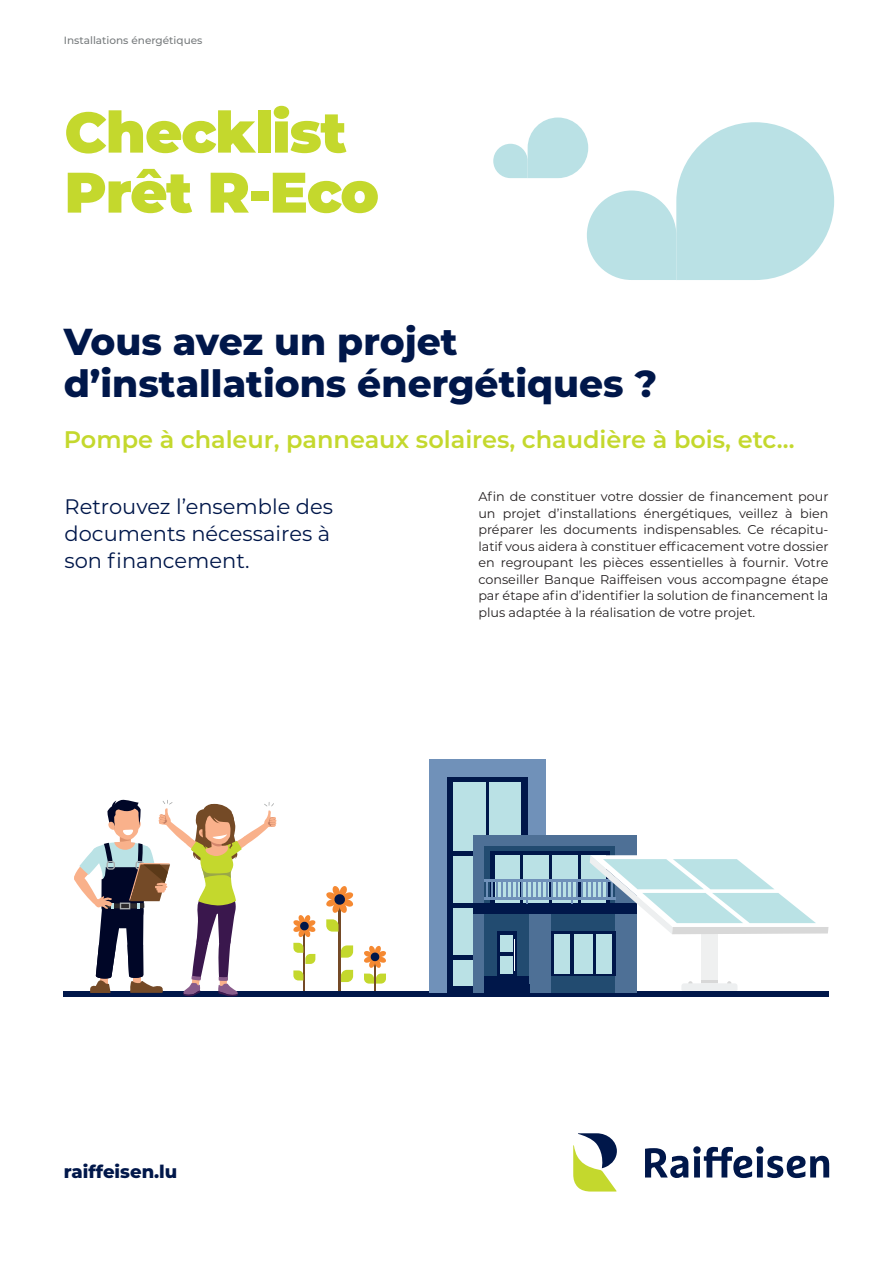
<style>
.page{position:relative;width:893px;height:1263px;background:#fff}
.page>*{position:absolute;margin:0;border:0;box-sizing:border-box;transform-origin:0 0}
.t1{font:900 57px/60px "Montserrat";letter-spacing:-.02em;color:#c4d82d}
.t2{font:800 37.5px/42px "Montserrat";color:#00174a}
.t3{font:600 24px "Montserrat";color:#c4d82d}
.t4{font:21px/27px "Montserrat";color:#00174a}
.t5{font:800 18px "Montserrat";color:#00174a}
.t6{font:12.75px/16.5px "Montserrat";color:#231f20;text-align:justify}
.t7{font:500 10.5px "Montserrat";color:#777b7d}
</style>
<div class="page">
<svg style="left:493px;top:118px;width:341px;height:162px"></svg>
<div style="left:64px;top:991px;width:765px;height:5px;background:#00174a"></div>
<div style="left:429px;top:759px;width:117px;height:233px;background:#7091b9"></div>
<div style="left:447px;top:777px;width:81px;height:215px;background:#00174a"></div>
<div style="left:454px;top:782px;width:67px;height:204px;background:#bae1e5"></div>
<hr style="left:486px;top:782px;width:3px;height:208px;background:#00174a">
<hr style="left:453px;top:851px;width:70px;height:4px;background:#00174a">
<div style="left:453px;top:903px;width:70px;height:5px;background:#00174a"></div>
<hr style="left:452px;top:956px;width:71px;height:4px;background:#00174a">
<div style="left:473px;top:835px;width:164px;height:157px;background:#224b70"></div>
<div style="left:491px;top:851px;width:119px;height:52px;background:#00174a"></div>
<div style="left:495px;top:855px;width:111px;height:48px;background:#bae1e5"></div>
<hr style="left:549px;top:855px;width:3px;height:48px;background:#00174a">
<hr style="left:520px;top:855px;width:3px;height:48px;background:#00174a">
<div style="left:615px;top:835px;width:22px;height:157px;background:#4e7096"></div>
<div style="left:473px;top:835px;width:11px;height:157px;background:#4e7096"></div>
<div style="left:473px;top:835px;width:164px;height:10px;background:#4e7096"></div>
<div style="left:473px;top:903px;width:164px;height:11px;background:#00174a"></div>
<hr style="left:484px;top:980px;width:45px;height:4px;background:#00174a">
<hr style="left:484px;top:976px;width:45px;height:4px;background:#00174a">
<div style="left:551px;top:931px;width:64px;height:45px;background:#00174a"></div>
<div style="left:554px;top:934px;width:58px;height:39px;background:#bae1e5"></div>
<svg style="left:571px;top:934px;width:25px;height:40px"></svg>
<div style="left:574px;top:934px;width:18px;height:39px;background:#bae1e5"></div>
<div style="left:529px;top:914px;width:22px;height:78px;background:#4e7096"></div>
<hr style="left:484px;top:880px;width:131px;height:2px;background:#7091b9">
<hr style="left:484px;top:897px;width:131px;height:2px;background:#7091b9">
<svg style="left:486px;top:882px;width:37px;height:15px"></svg>
<hr style="left:526px;top:881px;width:2px;height:22px;background:#7091b9">
<svg style="left:531px;top:882px;width:37px;height:15px"></svg>
<hr style="left:571px;top:881px;width:2px;height:22px;background:#7091b9">
<div style="left:497px;top:931px;width:19px;height:45px;background:#00174a"></div>
<div style="left:500px;top:935px;width:13px;height:38px;background:#bae1e5"></div>
<hr style="left:498px;top:952px;width:17px;height:4px;background:#00174a">
<hr style="left:514px;top:939px;width:1px;height:32px;background:#fff">
<hr style="left:484px;top:988px;width:45px;height:4px;background:#00174a">
<hr style="left:484px;top:984px;width:45px;height:4px;background:#00174a">
<div style="left:701px;top:930px;width:17px;height:53px;background:#eff0f0"></div>
<hr style="left:701px;top:980px;width:17px;height:3px;background:#d8d8d8">
<svg style="left:576px;top:855px;width:252px;height:79px"></svg>
<svg style="left:681px;top:981px;width:56px;height:10px"></svg>
<svg style="left:72px;top:799px;width:205px;height:198px"></svg>
<hr style="left:338px;top:899px;width:3px;height:92px;background:#744a26">
<svg style="left:326px;top:886px;width:28px;height:27px"></svg>
<svg style="left:341px;top:970px;width:12px;height:12px"></svg>
<svg style="left:326px;top:919px;width:12px;height:12px"></svg>
<svg style="left:341px;top:945px;width:12px;height:13px"></svg>
<hr style="left:374px;top:957px;width:2px;height:34px;background:#744a26">
<svg style="left:364px;top:945px;width:22px;height:38px"></svg>
<hr style="left:303px;top:926px;width:2px;height:65px;background:#744a26">
<svg style="left:293px;top:915px;width:23px;height:22px"></svg>
<svg style="left:293px;top:943px;width:22px;height:21px"></svg>
<svg style="left:293px;top:970px;width:10px;height:10px"></svg>
<svg style="left:645px;top:1146px;width:184px;height:32px"></svg>
<svg style="left:573px;top:1133px;width:44px;height:58px"></svg>
<p class="t7" style="left:64px;top:33px;width:140px">Installations énergétiques</p>
<p class="t1" style="left:64px;top:99px;width:316px">Checklist<br>Prêt R-Eco</p>
<p class="t2" style="left:64px;top:319px;width:595px">Vous avez un projet d’installations énergétiques ?</p>
<p class="t3" style="left:64px;top:423px;width:732px">Pompe à chaleur, panneaux solaires, chaudière à bois, etc…</p>
<p class="t4" style="left:64px;top:492px;width:270px">Retrouvez l’ensemble des documents nécessaires à son financement.</p>
<p class="t6" style="left:478px;top:488px;width:352px">Afin de constituer votre dossier de financement pour un projet d’installations énergétiques, veillez à bien préparer les documents indispensables. Ce récapitu&shy;latif vous aidera à constituer efficacement votre dossier en regroupant les pièces essentielles à fournir. Votre conseiller Banque Raiffeisen vous accompagne étape par étape afin d’identifier la solution de financement la plus adaptée à la réalisation de votre projet.</p>
<p class="t5" style="left:64px;top:1158px;width:115px">raiffeisen.lu</p>
</div>
